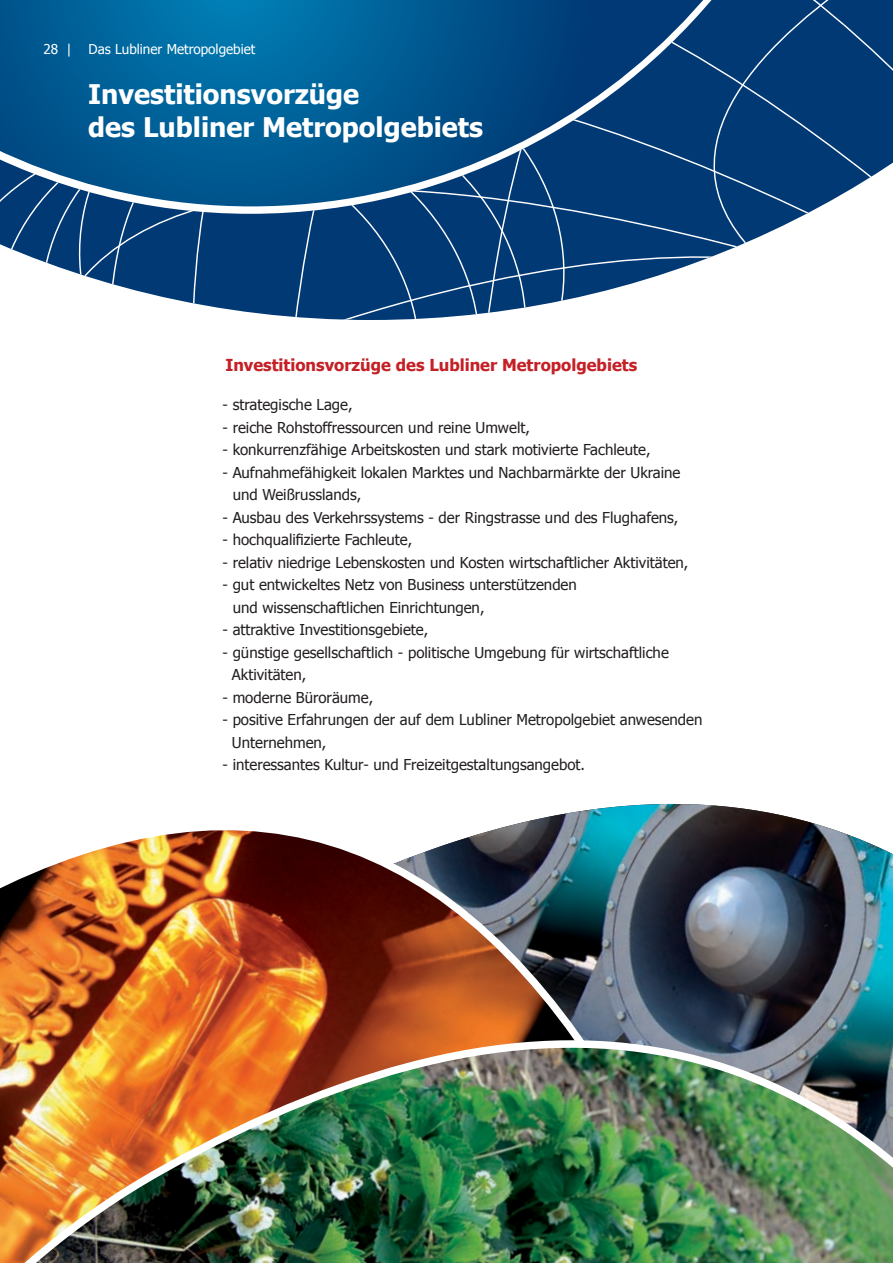
<style>
.page{position:relative;width:893px;height:1263px;background:#fff}
.page>*{position:absolute;margin:0;border:0;box-sizing:border-box;transform-origin:0 0}
.t1{font:700 27px/33px "Tahoma";color:#fff}
.t2{font:700 16.5px "Tahoma";color:#c42026}
.t3{font:15px/22.5px "Tahoma";color:#231f20}
.t4{font:13.5px "Tahoma";color:#fff}
</style>
<div class="page">
<svg style="left:0;top:0;width:476px;height:320px;background:#186295"></svg>
<svg style="left:465px;top:0;width:428px;height:311px"></svg>
<img style="left:765px;top:812px;width:128px;height:136px">
<img style="left:0;top:803px;width:765px;height:145px">
<img style="left:0;top:948px;width:893px;height:315px">
<p class="t4" style="left:43px;top:40px;width:30px">28 |</p>
<p class="t4" style="left:89px;top:40px;width:168px">Das Lubliner Metropolgebiet</p>
<h1 class="t1" style="left:88px;top:76px;width:396px">Investitionsvorzüge<br>des Lubliner Metropolgebiets</h1>
<p class="t2" style="left:225px;top:353px;width:413px">Investitionsvorzüge des Lubliner Metropolgebiets</p>
<p class="t3" style="left:223px;top:393px;width:132px">- strategische Lage,</p>
<p class="t3" style="left:223px;top:415px;width:309px">- reiche Rohstoffressourcen und reine Umwelt,</p>
<p class="t3" style="left:223px;top:438px;width:429px">- konkurrenzfähige Arbeitskosten und stark motivierte Fachleute,</p>
<p class="t3" style="left:233px;top:460px;width:449px;text-indent:-10px">- Aufnahmefähigkeit lokalen Marktes und Nachbarmärkte der Ukraine und Weißrusslands,</p>
<p class="t3" style="left:223px;top:505px;width:457px">- Ausbau des Verkehrssystems - der Ringstrasse und des Flughafens,</p>
<p class="t3" style="left:223px;top:528px;width:191px">- hochqualifizierte Fachleute,</p>
<p class="t3" style="left:223px;top:550px;width:467px">- relativ niedrige Lebenskosten und Kosten wirtschaftlicher Aktivitäten,</p>
<p class="t3" style="left:233px;top:573px;width:346px;text-indent:-10px">- gut entwickeltes Netz von Business unterstützenden und wissenschaftlichen Einrichtungen,</p>
<p class="t3" style="left:223px;top:618px;width:207px">- attraktive Investitionsgebiete,</p>
<p class="t3" style="left:232px;top:640px;width:438px;text-indent:-9px">- günstige gesellschaftlich - politische Umgebung für wirtschaftliche<br>Aktivitäten,</p>
<p class="t3" style="left:223px;top:685px;width:152px">- moderne Büroräume,</p>
<p class="t3" style="left:232px;top:708px;width:472px;text-indent:-9px">- positive Erfahrungen der auf dem Lubliner Metropolgebiet anwesenden<br>Unternehmen,</p>
<p class="t3" style="left:223px;top:753px;width:364px">- interessantes Kultur- und Freizeitgestaltungsangebot.</p>
</div>
